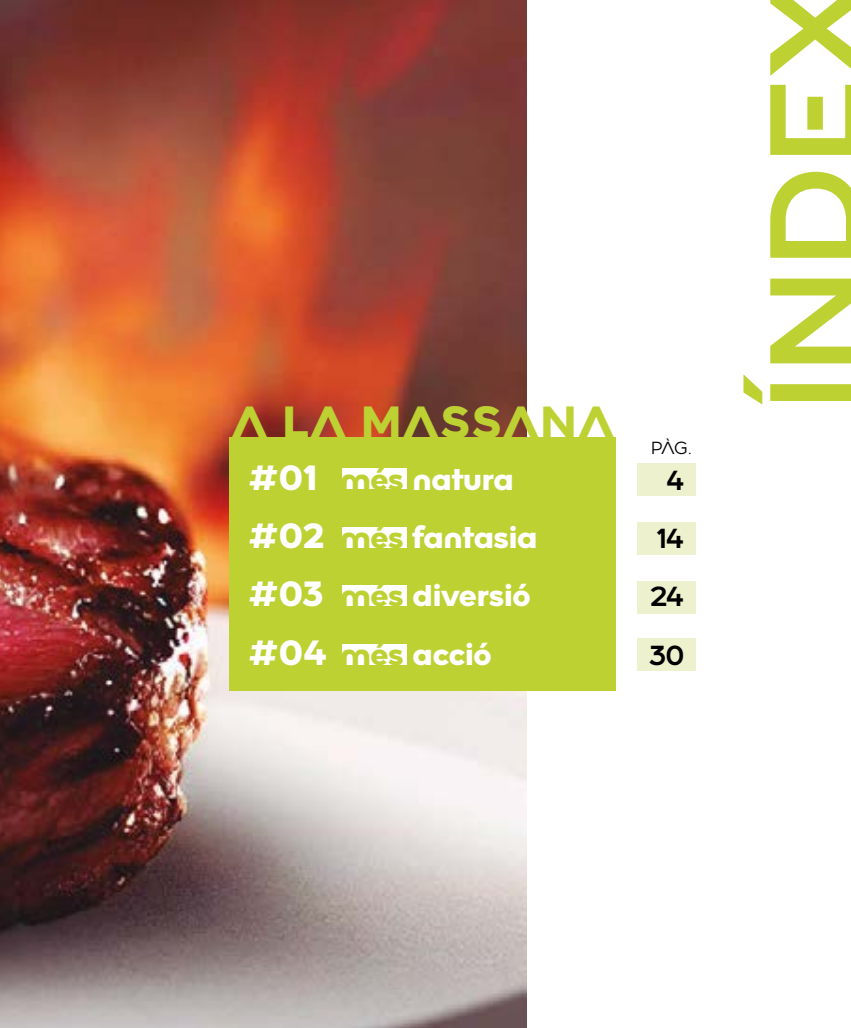
<style>
.page{position:relative;width:851px;height:1028px;background:#fff}
.page>*{position:absolute;margin:0;border:0;box-sizing:border-box;transform-origin:0 0}
.t1{font:130px "Alterwave";color:#bed133}
.t2{font:700 45px "Alterwave";color:#bed133}
.t3{font:700 30px "Alterwave";letter-spacing:-.035em;color:#fff}
.t4{font:27.5px "Alterwave";color:#000}
.t5{font:300 17.5px "Alterwave";color:#000}
.s1{font-size:35px}
.s2{color:#bed133}
</style>
<div class="page">
<img style="left:0;top:0;width:526px;height:1028px">
<div style="left:229px;top:437px;width:386px;height:253px;background:#bed133"></div>
<div style="left:637px;top:463px;width:58px;height:33px;background:#edf1cd"></div>
<div style="left:637px;top:522px;width:58px;height:33px;background:#edf1cd"></div>
<div style="left:637px;top:581px;width:58px;height:33px;background:#edf1cd"></div>
<div style="left:637px;top:638px;width:58px;height:33px;background:#edf1cd"></div>
<div style="left:342px;top:468px;width:64px;height:21px;background:#fff"></div>
<div style="left:342px;top:527px;width:64px;height:21px;background:#fff"></div>
<div style="left:342px;top:585px;width:64px;height:21px;background:#fff"></div>
<div style="left:342px;top:644px;width:64px;height:20px;background:#fff"></div>
<h2 class="t2" style="left:231px;top:394px;width:385px">A LA MASSANA</h2>
<p class="t5" style="left:651px;top:438px;width:42px">PÀG.</p>
<p class="t3" style="left:247px;top:460px;width:269px"><span class="s1">#01</span> <span class="s2">més</span> natura</p>
<p class="t4" style="left:666px;top:463px;width:19px">4</p>
<p class="t3" style="left:247px;top:518px;width:292px"><span class="s1">#02</span> <span class="s2">més</span> fantasia</p>
<p class="t4" style="left:657px;top:522px;width:29px">14</p>
<p class="t3" style="left:247px;top:577px;width:286px"><span class="s1">#03</span> <span class="s2">més</span> diversió</p>
<p class="t4" style="left:649px;top:580px;width:37px">24</p>
<p class="t3" style="left:247px;top:635px;width:247px"><span class="s1">#04</span> <span class="s2">més</span> acció</p>
<p class="t4" style="left:649px;top:638px;width:37px">30</p>
<h1 class="t1" style="left:737px;top:411px;width:435px;rotate:-90deg">ÍNDEX</h1>
</div>
